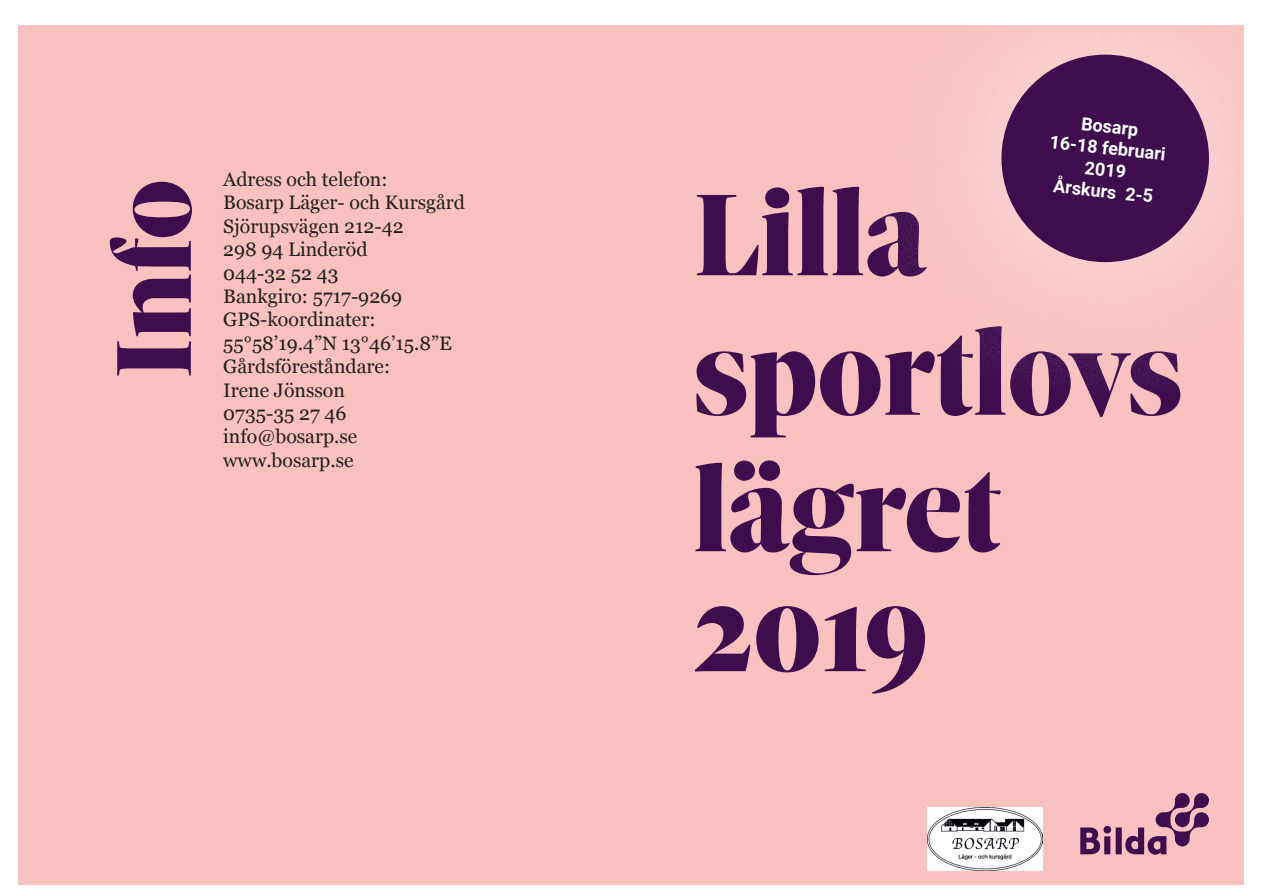
<style>
.page{position:relative;width:1263px;height:893px;background:#fff}
.page>*{position:absolute;margin:0;border:0;box-sizing:border-box;transform-origin:0 0}
.t1{font:900 126px/138px "Sole Serif Big Display";color:#3f0d4e}
.t2{font:900 115.5px "Sole Serif Big Display";color:#3f0d4e}
.t3{font:19.5px/23.4px "Georgia";color:#231f20}
.t4{font:700 18px/21.6px "Roboto";color:#fff;text-align:center}
</style>
<div class="page">
<div style="left:19px;top:25px;width:1225px;height:859px;background:#f9c1bf"></div>
<div style="left:851px;top:0;width:412px;height:413px;background:#fff;opacity:.63"></div>
<div style="left:1001px;top:55px;width:208px;height:207px;background:#3f0d4e;border-radius:50%"></div>
<svg style="left:1080px;top:793px;width:129px;height:62px"></svg>
<img style="left:927px;top:808px;width:116px;height:62px">
<h2 class="t2" style="left:88px;top:378px;width:200px;rotate:-90deg">Info</h2>
<p class="t4" style="left:1053px;top:109px;width:118px;rotate:6deg">Bosarp<br>16-18 februari<br>2019</p>
<p class="t3" style="left:223px;top:168px;width:166px">Adress och telefon:</p>
<p class="t4" style="left:1054px;top:174px;width:102px;rotate:6deg">Årskurs 2-5</p>
<h1 class="t1" style="left:693px;top:166px;width:491px">Lilla sportlovs lägret</h1>
<h1 class="t1" style="left:693px;top:562px;width:236px">2019</h1>
<p class="t3" style="left:223px;top:191px;width:243px">Bosarp Läger- och Kursgård<br>Sjörupsvägen 212-42<br>298 94 Linderöd<br>044-32 52 43<br>Bankgiro: 5717-9269<br>GPS-koordinater:<br>55°58’19.4”N 13°46’15.8”E<br>Gårdsföreståndare:<br>Irene Jönsson<br>0735-35 27 46 info@bosarp.se www.bosarp.se</p>
</div>
